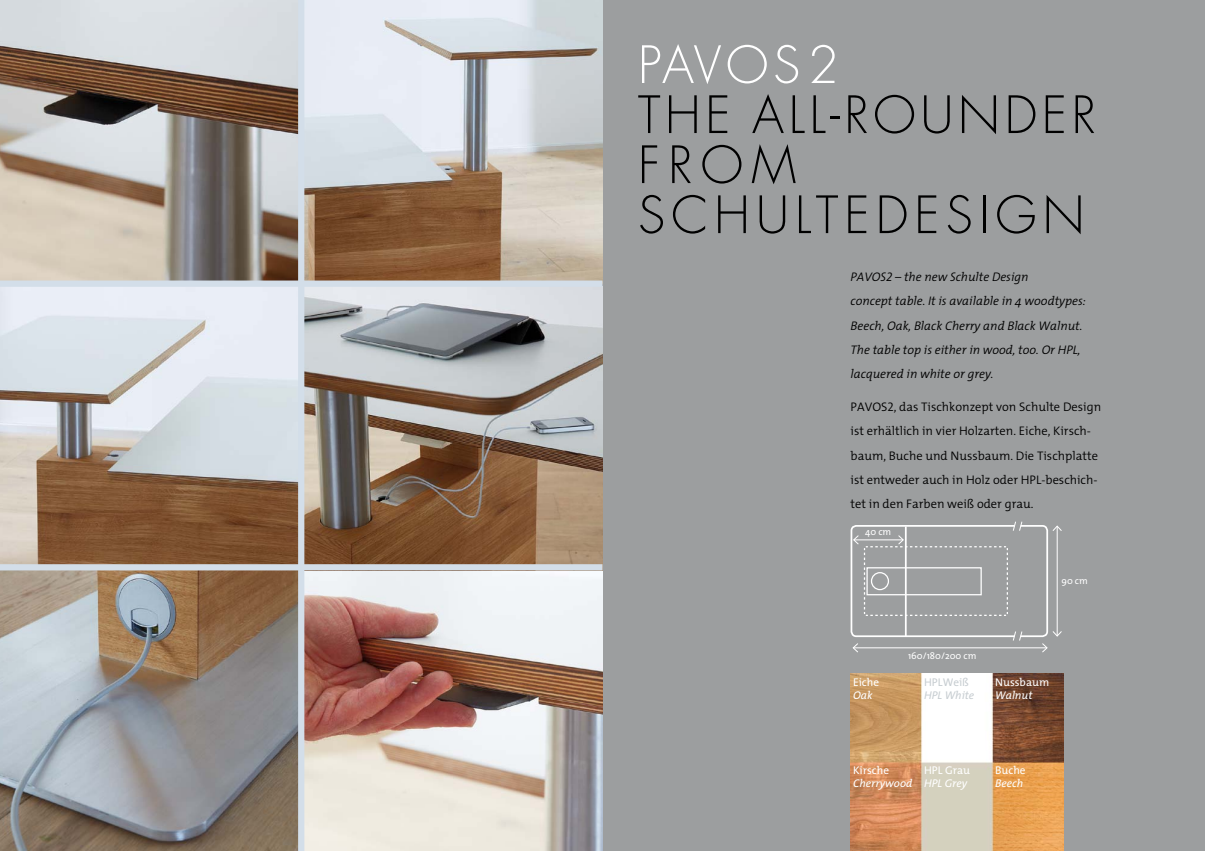
<style>
.page{position:relative;width:1205px;height:851px;background:#fff}
.page>*{position:absolute;margin:0;border:0;box-sizing:border-box;transform-origin:0 0}
.t1{font:300 50px/50px "Futura";letter-spacing:.12em;color:#000}
.t2{font:300 50px "Futura";letter-spacing:.09em;color:#fff}
.t3{font:12.5px/24.4px "The Mix";color:#000}
.t4{font:italic 12.5px/24.4px "The Mix";color:#000}
.t5{font:500 11.25px "The Mix";color:#fff}
.t6{font:italic 500 11.25px "The Mix";color:#fff}
.t7{font:italic 500 11.25px "The Mix";color:#c7cdd1}
.t8{font:500 11.25px "The Mix";color:#c7cdd1}
.t9{font:500 9.62px "The Mix";color:#fff}
.s1{font-family:"The Mix Caps"}
</style>
<div class="page">
<div style="left:602px;top:0;width:603px;height:850px;background:#9c9e9f"></div>
<img style="left:0;top:0;width:298px;height:280px">
<img style="left:304px;top:0;width:298px;height:280px">
<img style="left:0;top:287px;width:298px;height:277px">
<svg style="left:0;top:570px;width:298px;height:280px;background:#968f89"></svg>
<img style="left:304px;top:570px;width:298px;height:280px">
<img style="left:304px;top:287px;width:298px;height:277px">
<div style="left:298px;top:0;width:6px;height:850px;background:#d3dee9"></div>
<div style="left:0;top:280px;width:602px;height:7px;background:#d3dee9"></div>
<div style="left:0;top:564px;width:602px;height:6px;background:#d3dee9"></div>
<img style="left:850px;top:673px;width:213px;height:177px">
<svg style="left:850px;top:521px;width:212px;height:132px"></svg>
<h1 class="t2" style="left:638px;top:33px;width:202px">PAVOS2</h1>
<h1 class="t1" style="left:638px;top:90px;width:459px">THE ALL-ROUNDER<br>FROM<br>SCHULTEDESIGN</h1>
<p class="t4" style="left:850px;top:264px;width:237px"><span class="s1">PAVOS2</span> – the new Schulte Design<br>concept table. It is available in 4 woodtypes:<br>Beech, Oak, Black Cherry and Black Walnut.<br>The table top is either in wood, too. Or HPL, lacquered in white or grey.</p>
<p class="t3" style="left:850px;top:394px;width:252px"><span class="s1">PAVOS2</span>, das Tischkonzept von Schulte Design ist erhältlich in vier Holzarten. Eiche, Kirsch&shy;baum, Buche und Nussbaum. Die Tischplatte ist entweder auch in Holz oder HPL-beschich&shy;tet in den Farben weiß oder grau.</p>
<p class="t9" style="left:865px;top:524px;width:27px">40 cm</p>
<p class="t9" style="left:1061px;top:572px;width:28px">90 cm</p>
<p class="t5" style="left:853px;top:673px;width:28px">Eiche</p>
<p class="t6" style="left:853px;top:685px;width:21px">Oak</p>
<p class="t9" style="left:908px;top:647px;width:70px">160/180/200 cm</p>
<p class="t8" style="left:924px;top:673px;width:46px">HPLWeiß</p>
<p class="t7" style="left:924px;top:685px;width:52px">HPL White</p>
<p class="t5" style="left:995px;top:673px;width:56px">Nussbaum</p>
<p class="t6" style="left:995px;top:685px;width:39px">Walnut</p>
<p class="t5" style="left:853px;top:761px;width:38px">Kirsche</p>
<p class="t6" style="left:853px;top:773px;width:61px">Cherrywood</p>
<p class="t5" style="left:924px;top:761px;width:47px">HPL Grau</p>
<p class="t6" style="left:924px;top:773px;width:45px">HPL Grey</p>
<p class="t5" style="left:995px;top:761px;width:32px">Buche</p>
<p class="t6" style="left:995px;top:773px;width:30px">Beech</p>
</div>
